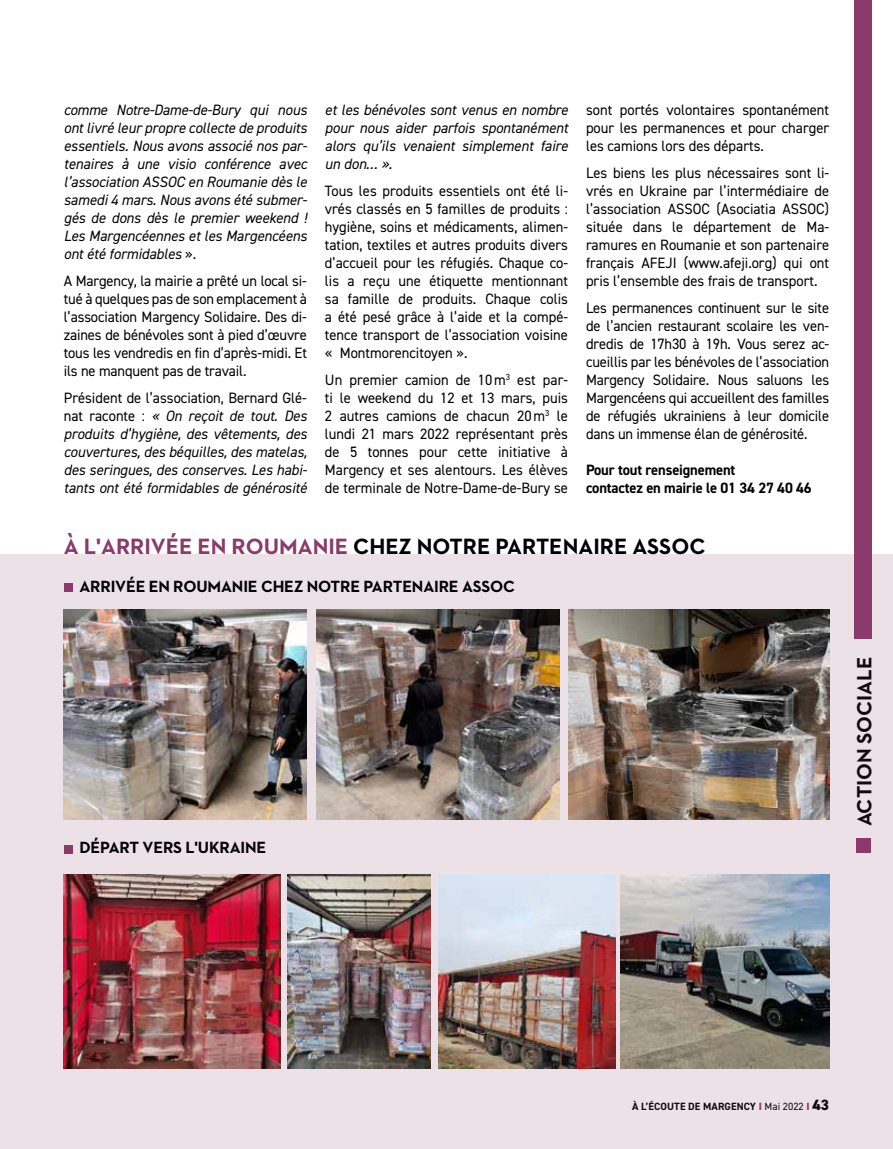
<style>
.page{position:relative;width:893px;height:1149px;background:#fff}
.page>*{position:absolute;margin:0;border:0;box-sizing:border-box;transform-origin:0 0}
.t1{font:700 22.5px "Neutraface 2 Text";color:#000}
.t2{font:700 21px "Neutraface 2 Text";color:#000}
.t3{font:700 16.5px "Neutraface 2 Text";letter-spacing:-.01em;color:#000}
.t4{font:15px/18px "DIN2014";color:#000;text-align:justify}
.t5{font:italic 15px/18px "DIN2014";color:#000;text-align:justify}
.t6{font:700 15px/18px "DIN2014";letter-spacing:-.01em;color:#000}
.t7{font:700 10.5px "DIN2014";letter-spacing:.01em;color:#000}
.s1{font-style:normal}
.s2{color:#8a3a6b}
.s3{font-weight:800;color:#8a3a6b}
.s4{font-weight:400}
.s5{font-weight:800;font-size:15px}
</style>
<div class="page">
<div style="left:855px;top:0;width:17px;height:639px;background:#8a3a6b"></div>
<div style="left:0;top:553px;width:893px;height:595px;background:#ede1e8"></div>
<div style="left:64px;top:583px;width:9px;height:9px;background:#8a3a6b"></div>
<div style="left:64px;top:844px;width:9px;height:9px;background:#8a3a6b"></div>
<img style="left:288px;top:874px;width:143px;height:194px">
<img style="left:438px;top:874px;width:177px;height:194px">
<img style="left:63px;top:874px;width:218px;height:194px">
<img style="left:621px;top:874px;width:208px;height:194px">
<img style="left:64px;top:609px;width:243px;height:210px">
<img style="left:317px;top:609px;width:243px;height:210px">
<img style="left:569px;top:609px;width:261px;height:210px">
<p class="t5" style="left:64px;top:100px;width:245px">comme Notre-Dame-de-Bury qui nous ont livré leur propre collecte de produits essentiels. Nous avons associé nos par&shy;tenaires à une visio conférence avec l’association ASSOC en Roumanie dès le samedi 4 mars. Nous avons été submer&shy;gés de dons dès le premier weekend !<br>Les Margencéennes et les Margencéens ont été formidables <span class="s1">».</span></p>
<p class="t4" style="left:64px;top:271px;width:245px">A Margency, la mairie a prêté un local si&shy;tué à quelques pas de son emplacement à l’association Margency Solidaire. Des di&shy;zaines de bénévoles sont à pied d’œuvre tous les vendredis en fin d’après-midi. Et ils ne manquent pas de travail.</p>
<p class="t5" style="left:64px;top:388px;width:245px"><span class="s1">Président de l’association, Bernard Glé&shy;nat raconte :</span> « On reçoit de tout. Des produits d’hygiène, des vêtements, des couvertures, des béquilles, des matelas, des seringues, des conserves. Les habi&shy;tants ont été formidables de générosité</p>
<p class="t5" style="left:325px;top:100px;width:245px">et les bénévoles sont venus en nombre pour nous aider parfois spontanément alors qu’ils venaient simplement faire un don… ».</p>
<p class="t4" style="left:325px;top:181px;width:245px">Tous les produits essentiels ont été li&shy;vrés classés en 5 familles de produits : hygiène, soins et médicaments, alimen&shy;tation, textiles et autres produits divers d’accueil pour les réfugiés. Chaque co&shy;lis a reçu une étiquette mentionnant sa famille de produits. Chaque colis a été pesé grâce à l’aide et la compé&shy;tence transport de l’association voisine « Montmorencitoyen ».</p>
<p class="t4" style="left:325px;top:370px;width:245px">Un premier camion de 10m<sup>3</sup> est par&shy;ti le weekend du 12 et 13 mars, puis 2 autres camions de chacun 20m<sup>3</sup> le lundi 21 mars 2022 représentant près de 5 tonnes pour cette initiative à Margency et ses alentours. Les élèves de terminale de Notre-Dame-de-Bury se</p>
<p class="t4" style="left:586px;top:100px;width:245px">sont portés volontaires spontanément pour les permanences et pour charger les camions lors des départs.</p>
<p class="t4" style="left:586px;top:163px;width:245px">Les biens les plus nécessaires sont li&shy;vrés en Ukraine par l’intermédiaire de l’association ASSOC (Asociatia ASSOC) située dans le département de Ma&shy;ramures en Roumanie et son partenaire français AFEJI (www.afeji.org) qui ont pris l’ensemble des frais de transport.</p>
<p class="t4" style="left:586px;top:298px;width:245px">Les permanences continuent sur le site de l’ancien restaurant scolaire les ven&shy;dredis de 17h30 à 19h. Vous serez ac&shy;cueillis par les bénévoles de l’association Margency Solidaire. Nous saluons les Margencéens qui accueillent des familles de réfugiés ukrainiens à leur domicile dans un immense élan de générosité.</p>
<p class="t6" style="left:586px;top:460px;width:227px">Pour tout renseignement<br>contactez en mairie le 01 34 27 40 46</p>
<h1 class="t1" style="left:64px;top:531px;width:643px"><span class="s2">À L'ARRIVÉE EN ROUMANIE</span> CHEZ NOTRE PARTENAIRE ASSOC</h1>
<p class="t3" style="left:79px;top:575px;width:437px">ARRIVÉE EN ROUMANIE CHEZ NOTRE PARTENAIRE ASSOC</p>
<p class="t3" style="left:79px;top:836px;width:188px">DÉPART VERS L'UKRAINE</p>
<h2 class="t2" style="left:851px;top:826px;width:171px;rotate:-90deg">ACTION SOCIALE</h2>
<p class="t7" style="left:632px;top:1098px;width:199px">À L’ÉCOUTE DE MARGENCY <span class="s3">I</span> <span class="s4">Mai 2022</span> <span class="s3">I</span> <span class="s5">43</span></p>
</div>
